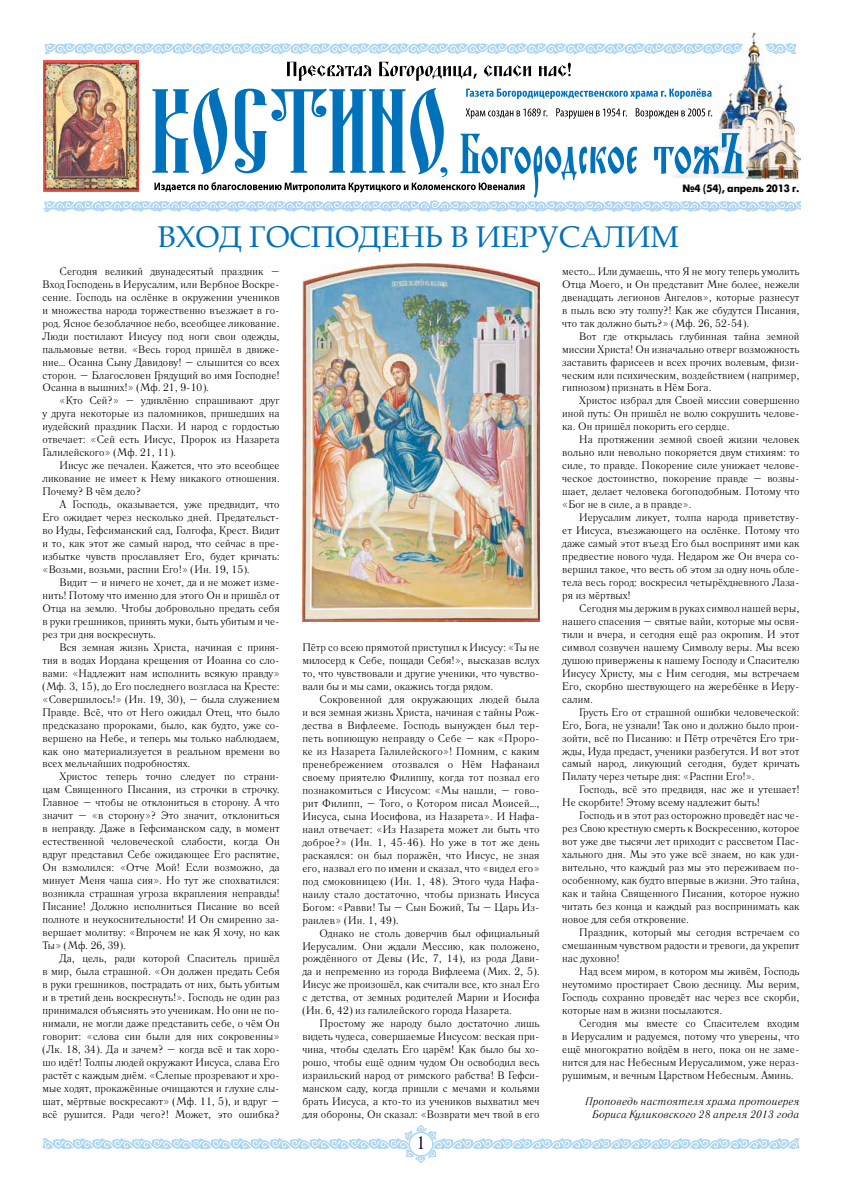
<style>
.page{position:relative;width:842px;height:1191px;background:#fff}
.page>*{position:absolute;margin:0;border:0;box-sizing:border-box;transform-origin:0 0}
.t1{font:30px "Book Antiqua";color:#0072bc}
.t2{font:18px "Literaturnaya C";color:#000}
.t3{font:10.8px/13px "Literaturnaya C";color:#000;text-align:justify}
.t4{font:italic 10.8px/13px "Literaturnaya C";color:#000;text-align:right}
.t5{font:700 10.6px "Futuris C";letter-spacing:-.01em;color:#000;scale:.96 1}
</style>
<div class="page">
<svg style="left:43px;top:1125px;width:756px;height:37px"></svg>
<img style="left:653px;top:32px;width:144px;height:56px">
<img style="left:44px;top:60px;width:95px;height:28px">
<svg style="left:287px;top:62px;width:84px;height:19px"></svg>
<svg style="left:379px;top:62px;width:98px;height:19px"></svg>
<svg style="left:484px;top:65px;width:47px;height:12px"></svg>
<svg style="left:539px;top:63px;width:32px;height:14px"></svg>
<svg style="left:44px;top:43px;width:699px;height:11px"></svg>
<svg style="left:765px;top:43px;width:31px;height:11px"></svg>
<img style="left:44px;top:88px;width:756px;height:124px">
<img style="left:302px;top:264px;width:238px;height:358px">
<p class="t5" style="left:682px;top:183px;width:123px">№4 (54), апрель 2013 г.</p>
<h1 class="t1" style="left:158px;top:216px;width:523px">ВХОД ГОСПОДЕНЬ В ИЕРУСАЛИМ</h1>
<p class="t3" style="left:42px;top:265px;width:239px;text-indent:17px">Сегодня великий двунадесятый праздник – Вход Господень в Иерусалим, или Вербное Воскре&shy;сение. Господь на ослёнке в окружении учеников и множества народа торжественно въезжает в го&shy;род. Ясное безоблачное небо, всеобщее ликование.<br>Люди постилают Иисусу под ноги свои одежды, пальмовые ветви. «Весь город пришёл в движе&shy;ние… Осанна Сыну Давидову! – слышится со всех сторон. – Благословен Грядущий во имя Господне!<br>Осанна в вышних!» (Мф. 21, 9-10).</p>
<p class="t3" style="left:42px;top:394px;width:239px;text-indent:17px">«Кто Сей?» – удивлённо спрашивают друг у друга некоторые из паломников, пришедших на иудейский праздник Пасхи. И народ с гордостью отвечает: «Сей есть Иисус, Пророк из Назарета Галилейского» (Мф. 21, 11).</p>
<p class="t3" style="left:42px;top:459px;width:239px;text-indent:17px">Иисус же печален. Кажется, что это всеобщее ликование не имеет к Нему никакого отношения.<br>Почему? В чём дело?</p>
<p class="t3" style="left:42px;top:498px;width:239px;text-indent:17px">А Господь, оказывается, уже предвидит, что Его ожидает через несколько дней. Предательст&shy;во Иуды, Гефсиманский сад, Голгофа, Крест. Видит и то, как этот же самый народ, что сейчас в пре&shy;избытке чувств прославляет Его, будет кричать: «Возьми, возьми, распни Его!» (Ин. 19, 15).</p>
<p class="t3" style="left:42px;top:576px;width:239px;text-indent:17px">Видит – и ничего не хочет, да и не может изме&shy;нить! Потому что именно для этого Он и пришёл от Отца на землю. Чтобы добровольно предать себя в руки грешников, принять муки, быть убитым и че&shy;рез три дня воскреснуть.</p>
<p class="t3" style="left:42px;top:640px;width:239px;text-indent:17px">Вся земная жизнь Христа, начиная с приня&shy;тия в водах Иордана крещения от Иоанна со сло&shy;вами: «Надлежит нам исполнить всякую правду» (Мф. 3, 15), до Его последнего возгласа на Кресте: «Совершилось!» (Ин. 19, 30), – была служением Правде. Всё, что от Него ожидал Отец, что было предсказано пророками, было, как будто, уже со&shy;вершено на Небе, и теперь мы только наблюдаем, как оно материализуется в реальном времени во всех мельчайших подробностях.</p>
<p class="t3" style="left:42px;top:770px;width:239px;text-indent:17px">Христос теперь точно следует по страни&shy;цам Священного Писания, из строчки в строчку.<br>Главное – чтобы не отклониться в сторону. А что значит – «в сторону»? Это значит, отклониться в неправду. Даже в Гефсиманском саду, в момент естественной человеческой слабости, когда Он вдруг представил Себе ожидающее Его распятие, Он взмолился: «Отче Мой! Если возможно, да минует Меня чаша сия». Но тут же спохватился: возникла страшная угроза вкрапления неправды!<br>Писание! Должно исполниться Писание во всей полноте и неукоснительности! И Он смиренно за&shy;вершает молитву: «Впрочем не как Я хочу, но как Ты» (Мф. 26, 39).</p>
<p class="t3" style="left:42px;top:951px;width:239px;text-indent:17px">Да, цель, ради которой Спаситель пришёл в мир, была страшной. «Он должен предать Себя в руки грешников, пострадать от них, быть убитым и в третий день воскреснуть!». Господь не один раз принимался объяснять это ученикам. Но они не по&shy;нимали, не могли даже представить себе, о чём Он говорит: «слова сии были для них сокровенны» (Лк. 18, 34). Да и зачем? – когда всё и так хоро&shy;шо идёт! Толпы людей окружают Иисуса, слава Его растёт с каждым днём. «Слепые прозревают и хро&shy;мые ходят, прокажённые очищаются и глухие слы&shy;шат, мёртвые воскресают» (Мф. 11, 5), и вдруг – всё рушится. Ради чего?! Может, это ошибка?</p>
<p class="t3" style="left:302px;top:641px;width:239px">Пётр со всею прямотой приступил к Иисусу: «Ты не милосерд к Себе, пощади Себя!», высказав вслух то, что чувствовали и другие ученики, что чувство&shy;вали бы и мы сами, окажись тогда рядом.</p>
<p class="t3" style="left:302px;top:693px;width:239px;text-align:left;text-indent:17px">Сокровенной для окружающих людей была и вся земная жизнь Христа, начиная с тайны Рож&shy;дества в Вифлееме. Господь вынужден был тер&shy;петь вопиющую неправду о Себе – как «Проро&shy;ке из Назарета Галилейского»! Помним, с каким пренебрежением отозвался о Нём Нафанаил своему приятелю Филиппу, когда тот позвал его познакомиться с Иисусом: «Мы нашли, – гово&shy;рит Филипп, – Того, о Котором писал Моисей…, Иисуса, сына Иосифова, из Назарета». И Нафа&shy;наил отвечает: «Из Назарета может ли быть что доброе?» (Ин. 1, 45-46). Но уже в тот же день раскаялся: он был поражён, что Иисус, не зная его, назвал его по имени и сказал, что «видел его» под смоковницею (Ин. 1, 48). Этого чуда Нафа&shy;наилу стало достаточно, чтобы признать Иисуса Богом: «Равви! Ты – Сын Божий, Ты – Царь Из&shy;раилев» (Ин. 1, 49).</p>
<p class="t3" style="left:302px;top:926px;width:239px;text-indent:17px">Однако не столь доверчив был официальный Иерусалим. Они ждали Мессию, как положено, рождённого от Девы (Ис, 7, 14), из рода Дави&shy;да и непременно из города Вифлеема (Мих. 2, 5).<br>Иисус же произошёл, как считали все, кто знал Его с детства, от земных родителей Марии и Иосифа (Ин. 6, 42) из галилейского города Назарета.</p>
<p class="t3" style="left:302px;top:1017px;width:239px;text-indent:17px">Простому же народу было достаточно лишь видеть чудеса, совершаемые Иисусом: веская при&shy;чина, чтобы сделать Его царём! Как было бы хо&shy;рошо, чтобы ещё одним чудом Он освободил весь израильский народ от римского рабства! В Гефси&shy;манском саду, когда пришли с мечами и кольями брать Иисуса, а кто-то из учеников выхватил меч для обороны, Он сказал: «Возврати меч твой в его</p>
<h2 class="t2" style="left:416px;top:1133px;width:11px">1</h2>
<p class="t3" style="left:562px;top:265px;width:239px">место… Или думаешь, что Я не могу теперь умолить Отца Моего, и Он представит Мне более, нежели двенадцать легионов Ангелов», которые разнесут в пыль всю эту толпу?! Как же сбудутся Писания, что так должно быть?» (Мф. 26, 52-54).</p>
<p class="t3" style="left:562px;top:329px;width:239px;text-indent:17px">Вот где открылась глубинная тайна земной миссии Христа! Он изначально отверг возможность заставить фарисеев и всех прочих волевым, физи&shy;ческим или психическим, воздействием (например, гипнозом) признать в Нём Бога.</p>
<p class="t3" style="left:562px;top:394px;width:239px;text-indent:17px">Христос избрал для Своей миссии совершенно иной путь: Он пришёл не волю сокрушить челове&shy;ка. Он пришёл покорить его сердце.</p>
<p class="t3" style="left:562px;top:433px;width:239px;text-indent:17px">На протяжении земной своей жизни человек вольно или невольно покоряется двум стихиям: то силе, то правде. Покорение силе унижает челове&shy;ческое достоинство, покорение правде – возвы&shy;шает, делает человека богоподобным. Потому что «Бог не в силе, а в правде».</p>
<p class="t3" style="left:562px;top:511px;width:239px;text-indent:17px">Иерусалим ликует, толпа народа приветству&shy;ет Иисуса, въезжающего на ослёнке. Потому что даже самый этот въезд Его был воспринят ими как предвестие нового чуда. Недаром же Он вчера со&shy;вершил такое, что весть об этом за одну ночь обле&shy;тела весь город: воскресил четырёхдневного Лаза&shy;ря из мёртвых!</p>
<p class="t3" style="left:562px;top:602px;width:239px;text-indent:17px">Сегодня мы держим в руках символ нашей веры, нашего спасения – святые вайи, которые мы освя&shy;тили и вчера, и сегодня ещё раз окропим. И этот символ созвучен нашему Символу веры. Мы всею душою привержены к нашему Господу и Спасителю Иисусу Христу, мы с Ним сегодня, мы встречаем Его, скорбно шествующего на жеребёнке в Иеру&shy;салим.</p>
<p class="t3" style="left:562px;top:705px;width:239px;text-indent:17px">Грусть Его от страшной ошибки человеческой:<br>Его, Бога, не узнали! Так оно и должно было прои&shy;зойти, всё по Писанию: и Пётр отречётся Его три&shy;жды, Иуда предаст, ученики разбегутся. И вот этот самый народ, ликующий сегодня, будет кричать Пилату через четыре дня: «Распни Его!».</p>
<p class="t3" style="left:562px;top:783px;width:239px;text-indent:17px">Господь, всё это предвидя, нас же и утешает!<br>Не скорбите! Этому всему надлежит быть!</p>
<p class="t3" style="left:562px;top:809px;width:239px;text-indent:17px">Господь и в этот раз осторожно проведёт нас че&shy;рез Свою крестную смерть к Воскресению, которое вот уже две тысячи лет приходит с рассветом Пас&shy;хального дня. Мы это уже всё знаем, но как уди&shy;вительно, что каждый раз мы это переживаем по&shy;особенному, как будто впервые в жизни. Это тайна, как и тайна Священного Писания, которое нужно читать без конца и каждый раз воспринимать как новое для себя откровение.</p>
<p class="t3" style="left:562px;top:926px;width:239px;text-indent:17px">Праздник, который мы сегодня встречаем со смешанным чувством радости и тревоги, да укрепит нас духовно!</p>
<p class="t3" style="left:562px;top:964px;width:239px;text-indent:17px">Над всем миром, в котором мы живём, Господь неутомимо простирает Свою десницу. Мы верим, Господь сохранно проведёт нас через все скорби, которые нам в жизни посылаются.</p>
<p class="t3" style="left:562px;top:1016px;width:239px;text-indent:17px">Сегодня мы вместе со Спасителем входим в Иерусалим и радуемся, потому что уверены, что ещё многократно войдём в него, пока он не заме&shy;нится для нас Небесным Иерусалимом, уже нераз&shy;рушимым, и вечным Царством Небесным. Аминь.</p>
<p class="t4" style="left:586px;top:1094px;width:215px">Проповедь настоятеля храма протоиерея<br>Бориса Куликовского 28 апреля 2013 года</p>
</div>
